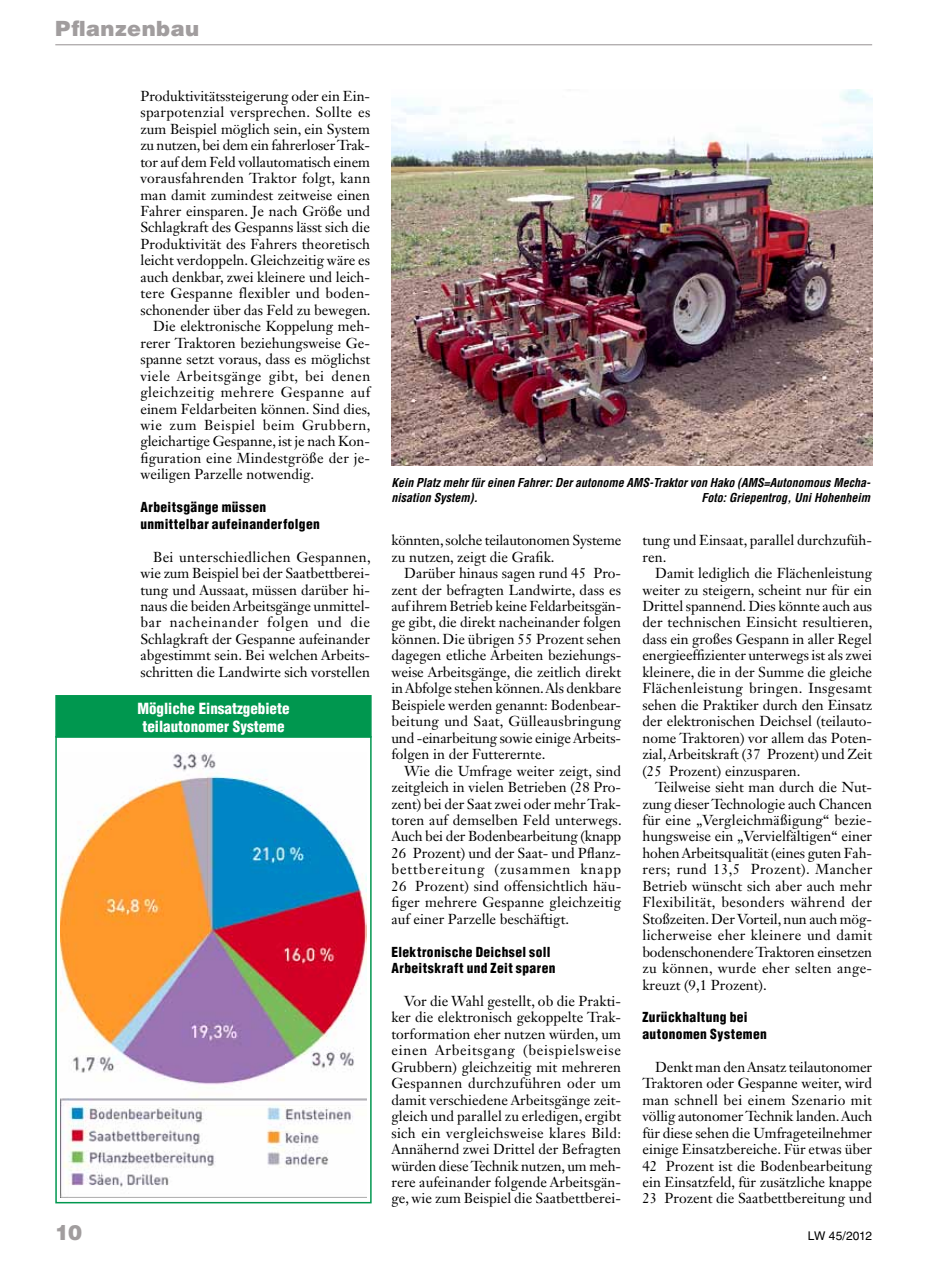
<style>
.page{position:relative;width:936px;height:1263px;background:#fff}
.page>*{position:absolute;margin:0;border:0;box-sizing:border-box;transform-origin:0 0}
.t1{font:900 21px "Helvetica LT Std";letter-spacing:.02em;color:#a19d9e}
.t2{font:900 condensed 15px/18px "Helvetica LT Std";color:#fff;text-align:center}
.t3{font:14.25px/16.5px "Janson Text LT Std";color:#000;text-align:justify}
.t4{font:14.25px "Janson Text LT Std";letter-spacing:.02em;color:#000}
.t5{font:14.25px "Janson Text LT Std";letter-spacing:.025em;color:#000}
.t6{font:14.25px "Janson Text LT Std";letter-spacing:.035em;color:#000}
.t7{font:14.25px "Janson Text LT Std";letter-spacing:.03em;color:#000}
.t8{font:14.25px "Janson Text LT Std";letter-spacing:.04em;color:#000}
.t9{font:900 condensed 13.5px/16.5px "Helvetica LT Std";letter-spacing:.03em;color:#000}
.t10{font:italic 700 condensed 12px/15px "Helvetica LT Std";color:#000}
.t11{font:12px "Helvetica LT Std";letter-spacing:-.02em;color:#000}
</style>
<div class="page">
<img style="left:391px;top:89px;width:481px;height:376px">
<img style="left:60px;top:753px;width:306px;height:444px">
<div style="left:55px;top:736px;width:316px;height:467px;border:2px solid #00974f"></div>
<div style="left:55px;top:695px;width:316px;height:42px;background:#00974f"></div>
<hr style="left:55px;top:44px;width:817px;height:1px;background:#a19d9e">
<h1 class="t1" style="left:55px;top:15px;width:145px">Pflanzenbau</h1>
<p class="t3" style="left:140px;top:87px;width:231px">Produktivitätssteigerung oder ein Ein-</p>
<p class="t5" style="left:140px;top:103px;width:231px">sparpotenzial versprechen. Sollte es</p>
<p class="t3" style="left:140px;top:120px;width:231px">zum Beispiel möglich sein, ein System</p>
<p class="t3" style="left:140px;top:137px;width:231px">zu nutzen, bei dem ein fahrerloser Trak-</p>
<p class="t3" style="left:140px;top:153px;width:231px">tor auf dem Feld vollautomatisch einem</p>
<p class="t4" style="left:140px;top:169px;width:231px">vorausfahrenden Traktor folgt, kann</p>
<p class="t3" style="left:140px;top:186px;width:231px">man damit zumindest zeitweise einen</p>
<p class="t3" style="left:140px;top:203px;width:231px">Fahrer einsparen. Je nach Größe und</p>
<p class="t3" style="left:140px;top:219px;width:231px">Schlagkraft des Gespanns lässt sich die</p>
<p class="t3" style="left:140px;top:236px;width:231px">Produktivität des Fahrers theoretisch</p>
<p class="t3" style="left:140px;top:252px;width:231px">leicht verdoppeln. Gleichzeitig wäre es</p>
<p class="t3" style="left:140px;top:269px;width:231px">auch denkbar, zwei kleinere und leich-</p>
<p class="t4" style="left:140px;top:284px;width:231px">tere Gespanne flexibler und boden-</p>
<p class="t3" style="left:140px;top:301px;width:232px">schonender über das Feld zu bewegen.</p>
<p class="t3" style="left:153px;top:318px;width:218px">Die elektronische Koppelung meh-</p>
<p class="t3" style="left:140px;top:334px;width:231px">rerer Traktoren beziehungsweise Ge-</p>
<p class="t3" style="left:140px;top:351px;width:231px">spanne setzt voraus, dass es möglichst</p>
<p class="t6" style="left:140px;top:367px;width:231px">viele Arbeitsgänge gibt, bei denen</p>
<p class="t7" style="left:140px;top:383px;width:231px">gleichzeitig mehrere Gespanne auf</p>
<p class="t3" style="left:140px;top:400px;width:232px">einem Feldarbeiten können. Sind dies,</p>
<p class="t8" style="left:140px;top:416px;width:232px">wie zum Beispiel beim Grubbern,</p>
<p class="t3" style="left:140px;top:433px;width:231px">gleichartige Gespanne, ist je nach Kon-</p>
<p class="t3" style="left:140px;top:450px;width:231px">figuration eine Mindestgröße der je-</p>
<p class="t3" style="left:140px;top:466px;width:175px">weiligen Parzelle notwendig.</p>
<p class="t9" style="left:140px;top:499px;width:181px">Arbeitsgänge müssen unmittelbar aufeinanderfolgen</p>
<p class="t3" style="left:140px;top:548px;width:232px;text-indent:13px">Bei unterschiedlichen Gespannen, wie zum Beispiel bei der Saatbettberei&shy;tung und Aussaat, müssen darüber hi&shy;naus die beiden Arbeitsgänge unmittel&shy;bar nacheinander folgen und die Schlagkraft der Gespanne aufeinander abgestimmt sein. Bei welchen Arbeits&shy;schritten die Landwirte sich vorstellen</p>
<p class="t2" style="left:137px;top:699px;width:154px">Mögliche Einsatzgebiete teilautonomer Systeme</p>
<p class="t10" style="left:391px;top:475px;width:480px">Kein Platz mehr für einen Fahrer: Der autonome AMS-Traktor von Hako (AMS=Autonomous Mecha&shy;nisation System).</p>
<p class="t10" style="left:701px;top:490px;width:170px">Foto: Griepentrog, Uni Hohenheim</p>
<p class="t3" style="left:391px;top:532px;width:231px">könnten, solche teilautonomen Systeme zu nutzen, zeigt die Grafik.</p>
<p class="t3" style="left:391px;top:565px;width:231px;text-indent:13px">Darüber hinaus sagen rund 45 Pro&shy;zent der befragten Landwirte, dass es auf ihrem Betrieb keine Feldarbeitsgän&shy;ge gibt, die direkt nacheinander folgen können. Die übrigen 55 Prozent sehen dagegen etliche Arbeiten beziehungs&shy;weise Arbeitsgänge, die zeitlich direkt in Abfolge stehen können. Als denkbare Beispiele werden genannt: Bodenbear&shy;beitung und Saat, Gülleausbringung und -einarbeitung sowie einige Arbeits&shy;folgen in der Futterernte.</p>
<p class="t3" style="left:391px;top:762px;width:232px;text-indent:13px">Wie die Umfrage weiter zeigt, sind zeitgleich in vielen Betrieben (28 Pro&shy;zent) bei der Saat zwei oder mehr Trak&shy;toren auf demselben Feld unterwegs.<br>Auch bei der Bodenbearbeitung (knapp 26 Prozent) und der Saat- und Pflanz&shy;bettbereitung (zusammen knapp 26 Prozent) sind offensichtlich häu&shy;figer mehrere Gespanne gleichzeitig auf einer Parzelle beschäftigt.</p>
<p class="t9" style="left:391px;top:943px;width:166px">Elektronische Deichsel soll<br>Arbeitskraft und Zeit sparen</p>
<p class="t3" style="left:391px;top:993px;width:231px;text-indent:13px">Vor die Wahl gestellt, ob die Prakti&shy;ker die elektronisch gekoppelte Trak&shy;torformation eher nutzen würden, um einen Arbeitsgang (beispielsweise Grubbern) gleichzeitig mit mehreren Gespannen durchzuführen oder um damit verschiedene Arbeitsgänge zeit&shy;gleich und parallel zu erledigen, ergibt sich ein vergleichsweise klares Bild:<br>Annähernd zwei Drittel der Befragten würden diese Technik nutzen, um meh&shy;rere aufeinander folgende Arbeitsgän&shy;ge, wie zum Beispiel die Saatbettberei-</p>
<p class="t3" style="left:642px;top:532px;width:231px">tung und Einsaat, parallel durchzufüh&shy;ren.</p>
<p class="t3" style="left:642px;top:565px;width:231px;text-indent:13px">Damit lediglich die Flächenleistung weiter zu steigern, scheint nur für ein Drittel spannend. Dies könnte auch aus der technischen Einsicht resultieren, dass ein großes Gespann in aller Regel energieeffizienter unterwegs ist als zwei kleinere, die in der Summe die gleiche Flächenleistung bringen. Insgesamt sehen die Praktiker durch den Einsatz der elektronischen Deichsel (teilauto&shy;nome Traktoren) vor allem das Poten&shy;zial, Arbeitskraft (37 Prozent) und Zeit (25 Prozent) einzusparen.</p>
<p class="t3" style="left:642px;top:779px;width:231px;text-indent:13px">Teilweise sieht man durch die Nut&shy;zung dieser Technologie auch Chancen für eine „Vergleichmäßigung“ bezie&shy;hungsweise ein „Vervielfältigen“ einer hohen Arbeitsqualität (eines guten Fah&shy;rers; rund 13,5 Prozent). Mancher Betrieb wünscht sich aber auch mehr Flexibilität, besonders während der Stoßzeiten. Der Vorteil, nun auch mög&shy;licherweise eher kleinere und damit bodenschonendere Traktoren einsetzen zu können, wurde eher selten ange&shy;kreuzt (9,1 Prozent).</p>
<p class="t9" style="left:642px;top:1009px;width:126px">Zurückhaltung bei autonomen Systemen</p>
<p class="t3" style="left:642px;top:1058px;width:231px;text-indent:13px">Denkt man den Ansatz teilautonomer Traktoren oder Gespanne weiter, wird man schnell bei einem Szenario mit völlig autonomer Technik landen. Auch für diese sehen die Umfrageteilnehmer einige Einsatzbereiche. Für etwas über 42 Prozent ist die Bodenbearbeitung ein Einsatzfeld, für zusätzliche knappe 23 Prozent die Saatbettbereitung und</p>
<h1 class="t1" style="left:55px;top:1218px;width:28px">10</h1>
<p class="t11" style="left:808px;top:1228px;width:66px">LW 45/2012</p>
</div>
